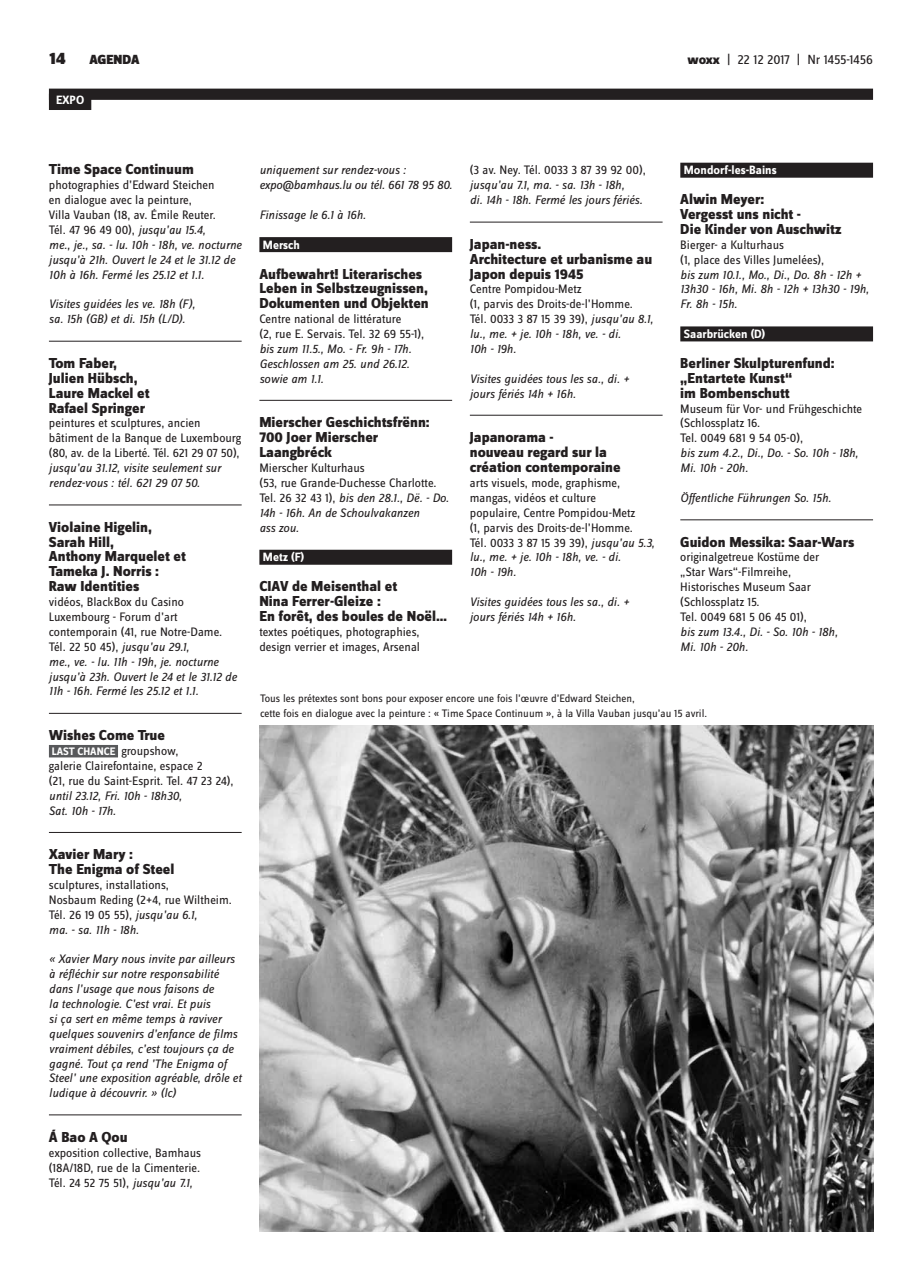
<style>
.page{position:relative;width:922px;height:1276px;background:#fff}
.page>*{position:absolute;margin:0;border:0;box-sizing:border-box;transform-origin:0 0}
.t1{font:900 17.5px "Zine Sans Dis";color:#231f20}
.t2{font:800 15px/14.9px "Zine Sans Dis";color:#231f20}
.t3{font:13.75px "Zine Sans Dis";letter-spacing:-.015em;color:#231f20}
.t4{font:900 13.75px "Zine Sans Dis";color:#231f20}
.t5{font:italic 12.75px/14.9px "Zine Sans Dis";color:#231f20}
.t6{font:12.75px/14.9px "Zine Sans Dis";color:#231f20}
.t7{font:700 12.5px "Zine Sans Dis";color:#fff}
.t8{font:11.25px/14.9px "Zine Sans Dis";color:#231f20}
.t9{font:700 11.25px "Zine Sans Dis";color:#fff}
.s1{font-weight:800}
.s2{font-style:normal}
.s3{font-weight:400;font-size:12.75px;color:#231f20}
.s4{font-style:italic}
</style>
<div class="page">
<hr style="left:49px;top:341px;width:192px;height:1px;background:#231f20">
<hr style="left:49px;top:505px;width:192px;height:1px;background:#231f20">
<hr style="left:49px;top:713px;width:192px;height:1px;background:#231f20">
<div style="left:49px;top:745px;width:69px;height:12px;background:#58595b"></div>
<hr style="left:49px;top:832px;width:192px;height:1px;background:#231f20">
<hr style="left:49px;top:1114px;width:192px;height:1px;background:#231f20">
<div style="left:259px;top:237px;width:193px;height:15px;background:#231f20"></div>
<hr style="left:259px;top:400px;width:193px;height:1px;background:#231f20">
<div style="left:259px;top:550px;width:193px;height:15px;background:#231f20"></div>
<hr style="left:469px;top:222px;width:193px;height:1px;background:#231f20">
<hr style="left:469px;top:415px;width:193px;height:1px;background:#231f20">
<div style="left:680px;top:163px;width:192px;height:15px;background:#231f20"></div>
<div style="left:680px;top:326px;width:192px;height:15px;background:#231f20"></div>
<hr style="left:680px;top:519px;width:192px;height:1px;background:#231f20">
<div style="left:49px;top:89px;width:823px;height:11px;background:#231f20"></div>
<div style="left:49px;top:94px;width:42px;height:16px;background:#231f20"></div>
<img style="left:259px;top:725px;width:613px;height:506px">
<h1 class="t1" style="left:50px;top:49px;width:17px">14</h1>
<p class="t4" style="left:89px;top:53px;width:52px">AGENDA</p>
<p class="t3" style="left:687px;top:53px;width:187px"><span class="s1">woxx</span> | 22 12 2017 | Nr 1455-1456</p>
<p class="t7" style="left:56px;top:93px;width:30px">EXPO</p>
<p class="t2" style="left:49px;top:163px;width:146px">Time Space Continuum</p>
<p class="t5" style="left:49px;top:178px;width:194px"><span class="s2">photographies d’Edward Steichen<br>en dialogue avec la peinture,<br>Villa Vauban (18, av. Émile Reuter.<br>Tél. 47 96 49 00),</span> jusqu’au 15.4,<br>me., je., sa. - lu. 10h - 18h, ve. nocturne jusqu’à 21h. Ouvert le 24 et le 31.12 de 10h à 16h. Fermé les 25.12 et 1.1.</p>
<p class="t5" style="left:49px;top:297px;width:148px">Visites guidées les ve. 18h (F), sa. 15h (GB) et di. 15h (L/D).</p>
<p class="t2" style="left:49px;top:356px;width:102px">Tom Faber,<br>Julien Hübsch,<br>Laure Mackel et<br>Rafael Springer</p>
<p class="t6" style="left:49px;top:416px;width:194px">peintures et sculptures, ancien bâtiment de la Banque de Luxembourg (80, av. de la Liberté. Tél. 621 29 07 50),</p>
<p class="t5" style="left:49px;top:460px;width:173px">jusqu’au 31.12, visite seulement sur rendez-vous : tél. 621 29 07 50.</p>
<p class="t2" style="left:49px;top:520px;width:138px">Violaine Higelin,<br>Sarah Hill,<br>Anthony Marquelet et<br>Tameka J. Norris :<br>Raw Identities</p>
<p class="t5" style="left:49px;top:594px;width:189px"><span class="s2">vidéos, BlackBox du Casino<br>Luxembourg - Forum d’art contemporain (41, rue Notre-Dame.<br>Tél. 22 50 45),</span> jusqu’au 29.1,<br>me., ve. - lu. 11h - 19h, je. nocturne jusqu’à 23h. Ouvert le 24 et le 31.12 de<br>11h - 16h. Fermé les 25.12 et 1.1.</p>
<p class="t2" style="left:49px;top:728px;width:118px">Wishes Come True</p>
<p class="t9" style="left:52px;top:745px;width:128px">LAST CHANCE <span class="s3">groupshow,</span></p>
<p class="t6" style="left:49px;top:759px;width:186px">galerie Clairefontaine, espace 2<br>(21, rue du Saint-Esprit. Tel. 47 23 24),</p>
<p class="t5" style="left:49px;top:788px;width:134px">until 23.12, Fri. 10h - 18h30,<br>Sat. 10h - 17h.</p>
<p class="t2" style="left:49px;top:847px;width:127px">Xavier Mary :<br>The Enigma of Steel</p>
<p class="t6" style="left:49px;top:878px;width:184px">sculptures, installations,<br>Nosbaum Reding (2+4, rue Wiltheim.<br>Tél. 26 19 05 55), <span class="s4">jusqu’au 6.1,<br>ma. - sa. 11h - 18h.</span></p>
<p class="t5" style="left:49px;top:952px;width:194px">« Xavier Mary nous invite par ailleurs à réfléchir sur notre responsabilité dans l’usage que nous faisons de<br>la technologie. C’est vrai. Et puis<br>si ça sert en même temps à raviver quelques souvenirs d’enfance de films vraiment débiles, c’est toujours ça de gagné. Tout ça rend ’The Enigma of Steel’ une exposition agréable, drôle et ludique à découvrir. » (lc)</p>
<p class="t2" style="left:49px;top:1130px;width:80px">Á Bao A Qou</p>
<p class="t6" style="left:49px;top:1146px;width:154px;text-align:justify">exposition collective, Bamhaus (18A/18D, rue de la Cimenterie.<br>Tél. 24 52 75 51), <span class="s4">jusqu’au 7.1,</span></p>
<p class="t5" style="left:259px;top:163px;width:194px">uniquement sur rendez-vous : expo@bamhaus.lu ou tél. 661 78 95 80.</p>
<p class="t5" style="left:259px;top:207px;width:108px">Finissage le 6.1 à 16h.</p>
<p class="t7" style="left:263px;top:238px;width:38px">Mersch</p>
<p class="t2" style="left:259px;top:267px;width:171px">Aufbewahrt! Literarisches<br>Leben in Selbstzeugnissen,<br>Dokumenten und Objekten</p>
<p class="t6" style="left:259px;top:312px;width:166px">Centre national de littérature<br>(2, rue E. Servais. Tel. 32 69 55-1),</p>
<p class="t5" style="left:259px;top:341px;width:153px">bis zum 11.5., Mo. - Fr. 9h - 17h.<br>Geschlossen am 25. und 26.12. sowie am 1.1.</p>
<p class="t2" style="left:259px;top:416px;width:172px">Mierscher Geschichtsfrënn:<br>700 Joer Mierscher<br>Laangbréck</p>
<p class="t6" style="left:259px;top:461px;width:191px">Mierscher Kulturhaus<br>(53, rue Grande-Duchesse Charlotte.<br>Tel. 26 32 43 1), <span class="s4">bis den 28.1., Dë. - Do.<br>14h - 16h. An de Schoulvakanzen<br>ass zou.</span></p>
<p class="t7" style="left:263px;top:551px;width:43px">Metz (F)</p>
<p class="t2" style="left:259px;top:580px;width:189px">CIAV de Meisenthal et<br>Nina Ferrer-Gleize :<br>En forêt, des boules de Noël…</p>
<p class="t6" style="left:259px;top:625px;width:162px">textes poétiques, photographies, design verrier et images, Arsenal</p>
<p class="t6" style="left:469px;top:163px;width:177px">(3 av. Ney. Tél. 0033 3 87 39 92 00),</p>
<p class="t5" style="left:469px;top:178px;width:174px">jusqu’au 7.1, ma. - sa. 13h - 18h,<br>di. 14h - 18h. Fermé les jours fériés.</p>
<p class="t2" style="left:469px;top:237px;width:184px">Japan-ness.<br>Architecture et urbanisme au<br>Japon depuis 1945</p>
<p class="t6" style="left:469px;top:282px;width:185px">Centre Pompidou-Metz<br>(1, parvis des Droits-de-l’Homme.<br>Tél. 0033 3 87 15 39 39), <span class="s4">jusqu’au 8.1, lu., me. + je. 10h - 18h, ve. - di.<br>10h - 19h.</span></p>
<p class="t5" style="left:469px;top:371px;width:161px">Visites guidées tous les sa., di. + jours fériés 14h + 16h.</p>
<p class="t2" style="left:469px;top:431px;width:152px">Japanorama -<br>nouveau regard sur la création contemporaine</p>
<p class="t6" style="left:469px;top:476px;width:186px">arts visuels, mode, graphisme, mangas, vidéos et culture<br>populaire, Centre Pompidou-Metz<br>(1, parvis des Droits-de-l’Homme.<br>Tél. 0033 3 87 15 39 39), <span class="s4">jusqu’au 5.3, lu., me. + je. 10h - 18h, ve. - di.<br>10h - 19h.</span></p>
<p class="t5" style="left:469px;top:594px;width:161px">Visites guidées tous les sa., di. + jours fériés 14h + 16h.</p>
<p class="t7" style="left:683px;top:164px;width:94px">Mondorf-les-Bains</p>
<p class="t2" style="left:680px;top:193px;width:163px">Alwin Meyer:<br>Vergesst uns nicht -<br>Die Kinder von Auschwitz</p>
<p class="t6" style="left:680px;top:238px;width:145px">Bierger- a Kulturhaus<br>(1, place des Villes Jumelées),</p>
<p class="t5" style="left:680px;top:267px;width:190px">bis zum 10.1., Mo., Di., Do. 8h - 12h +<br>13h30 - 16h, Mi. 8h - 12h + 13h30 - 19h,<br>Fr. 8h - 15h.</p>
<p class="t7" style="left:683px;top:327px;width:83px">Saarbrücken (D)</p>
<p class="t2" style="left:680px;top:356px;width:156px">Berliner Skulpturenfund: „Entartete Kunst“<br>im Bombenschutt</p>
<p class="t6" style="left:680px;top:402px;width:183px">Museum für Vor- und Frühgeschichte (Schlossplatz 16.<br>Tel. 0049 681 9 54 05-0),</p>
<p class="t5" style="left:680px;top:446px;width:179px">bis zum 4.2., Di., Do. - So. 10h - 18h,<br>Mi. 10h - 20h.</p>
<p class="t5" style="left:680px;top:490px;width:152px">Öffentliche Führungen So. 15h.</p>
<p class="t2" style="left:680px;top:535px;width:175px">Guidon Messika: Saar-Wars</p>
<p class="t6" style="left:680px;top:550px;width:141px">originalgetreue Kostüme der „Star Wars“-Filmreihe,<br>Historisches Museum Saar (Schlossplatz 15.<br>Tel. 0049 681 5 06 45 01),</p>
<p class="t5" style="left:680px;top:624px;width:159px">bis zum 13.4., Di. - So. 10h - 18h,<br>Mi. 10h - 20h.</p>
<p class="t8" style="left:260px;top:691px;width:448px">Tous les prétextes sont bons pour exposer encore une fois l’œuvre d’Edward Steichen,<br>cette fois en dialogue avec la peinture : « Time Space Continuum », à la Villa Vauban jusqu’au 15 avril.</p>
</div>
